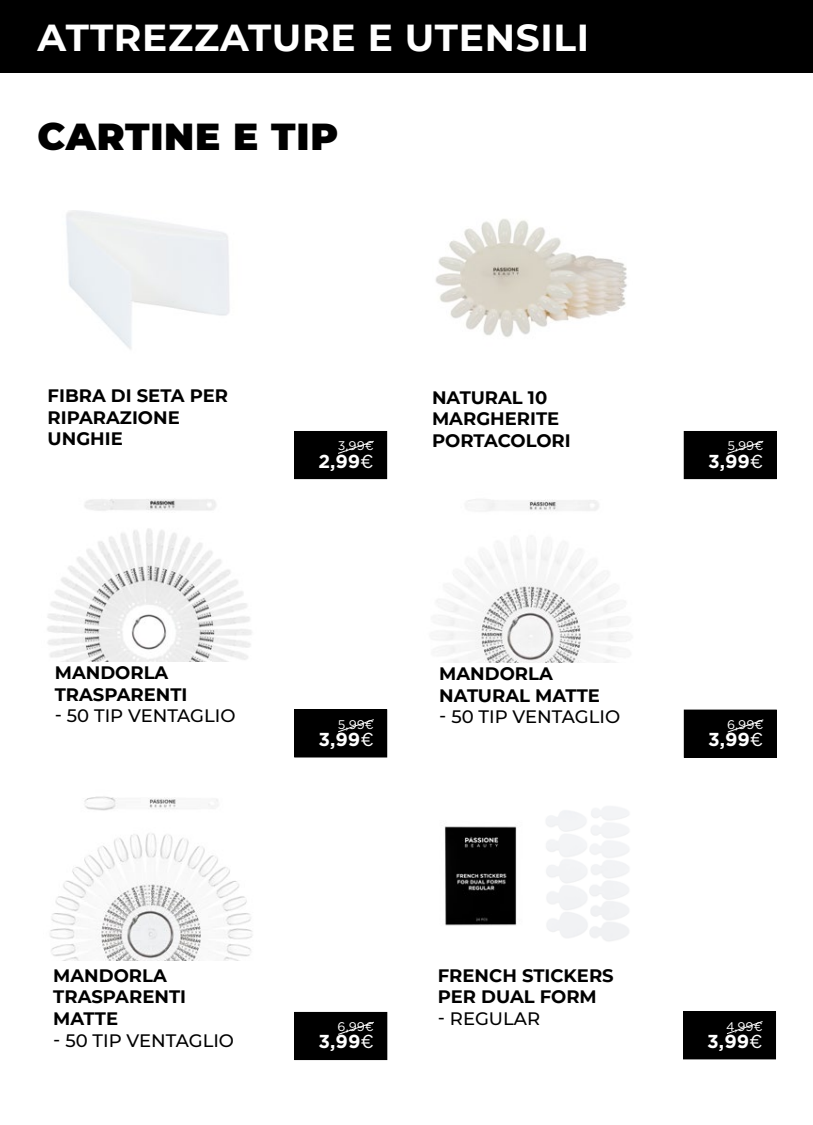
<style>
.page{position:relative;width:813px;height:1125px;background:#fff}
.page>*{position:absolute;margin:0;border:0;box-sizing:border-box;transform-origin:0 0}
.t1{font:700 37.5px "Montserrat";letter-spacing:.02em;color:#fff}
.t2{font:900 37.5px "Montserrat";letter-spacing:.02em;color:#000}
.t3{font:700 18.75px "Gotham";color:#fff}
.t4{font:700 18px/21.6px "Montserrat";color:#000}
.t5{font:500 18px "Montserrat";color:#000}
.t6{font:12.5px "Gotham";color:#fff}
.s1{font-weight:400}
</style>
<div class="page">
<div style="left:0;top:0;width:812px;height:73px;background:#000"></div>
<div style="left:294px;top:431px;width:92px;height:48px;background:#000"></div>
<svg style="left:338px;top:440px;width:36px;height:14px"></svg>
<div style="left:295px;top:710px;width:91px;height:47px;background:#000"></div>
<div style="left:294px;top:709px;width:93px;height:48px;border:1px solid #000"></div>
<svg style="left:338px;top:719px;width:36px;height:14px"></svg>
<div style="left:295px;top:1012px;width:92px;height:48px;background:#000"></div>
<svg style="left:338px;top:1021px;width:36px;height:14px"></svg>
<div style="left:684px;top:431px;width:92px;height:48px;background:#000"></div>
<svg style="left:727px;top:440px;width:37px;height:14px"></svg>
<div style="left:684px;top:710px;width:92px;height:47px;background:#000"></div>
<div style="left:683px;top:710px;width:93px;height:48px;border:1px solid #000"></div>
<svg style="left:727px;top:719px;width:37px;height:14px"></svg>
<div style="left:683px;top:1012px;width:92px;height:47px;background:#000"></div>
<div style="left:683px;top:1011px;width:93px;height:48px;border:1px solid #000"></div>
<svg style="left:726px;top:1021px;width:37px;height:14px"></svg>
<img style="left:47px;top:499px;width:205px;height:162px">
<img style="left:50px;top:796px;width:203px;height:164px">
<img style="left:437px;top:499px;width:190px;height:164px">
<img style="left:444px;top:826px;width:73px;height:100px">
<img style="left:435px;top:219px;width:192px;height:118px">
<h1 class="t1" style="left:38px;top:11px;width:553px">ATTREZZATURE E UTENSILI</h1>
<h1 class="t2" style="left:38px;top:109px;width:302px">CARTINE E TIP</h1>
<p class="t4" style="left:48px;top:384px;width:182px">FIBRA DI SETA PER<br>RIPARAZIONE<br>UNGHIE</p>
<p class="t4" style="left:55px;top:661px;width:134px">MANDORLA<br>TRASPARENTI</p>
<p class="t5" style="left:55px;top:704px;width:182px">- 50 TIP VENTAGLIO</p>
<p class="t6" style="left:338px;top:438px;width:37px">3,99€</p>
<p class="t3" style="left:318px;top:450px;width:57px">2,99<span class="s1">€</span></p>
<p class="t4" style="left:432px;top:385px;width:140px">NATURAL 10<br>MARGHERITE<br>PORTACOLORI</p>
<p class="t6" style="left:338px;top:716px;width:37px">5,99€</p>
<p class="t3" style="left:318px;top:728px;width:57px">3,99<span class="s1">€</span></p>
<p class="t4" style="left:439px;top:662px;width:162px">MANDORLA<br>NATURAL MATTE</p>
<p class="t5" style="left:439px;top:704px;width:182px">- 50 TIP VENTAGLIO</p>
<p class="t4" style="left:53px;top:964px;width:134px">MANDORLA<br>TRASPARENTI<br>MATTE</p>
<p class="t5" style="left:53px;top:1028px;width:182px">- 50 TIP VENTAGLIO</p>
<p class="t6" style="left:337px;top:1019px;width:38px">6,99€</p>
<p class="t3" style="left:318px;top:1031px;width:57px">3,99<span class="s1">€</span></p>
<p class="t4" style="left:438px;top:964px;width:177px">FRENCH STICKERS<br>PER DUAL FORM</p>
<p class="t5" style="left:438px;top:1006px;width:104px">- REGULAR</p>
<p class="t6" style="left:727px;top:438px;width:37px">5,99€</p>
<p class="t3" style="left:708px;top:450px;width:57px">3,99<span class="s1">€</span></p>
<p class="t6" style="left:727px;top:717px;width:38px">6,99€</p>
<p class="t3" style="left:708px;top:729px;width:57px">3,99<span class="s1">€</span></p>
<p class="t6" style="left:726px;top:1018px;width:38px">4,99€</p>
<p class="t3" style="left:707px;top:1030px;width:57px">3,99<span class="s1">€</span></p>
</div>
